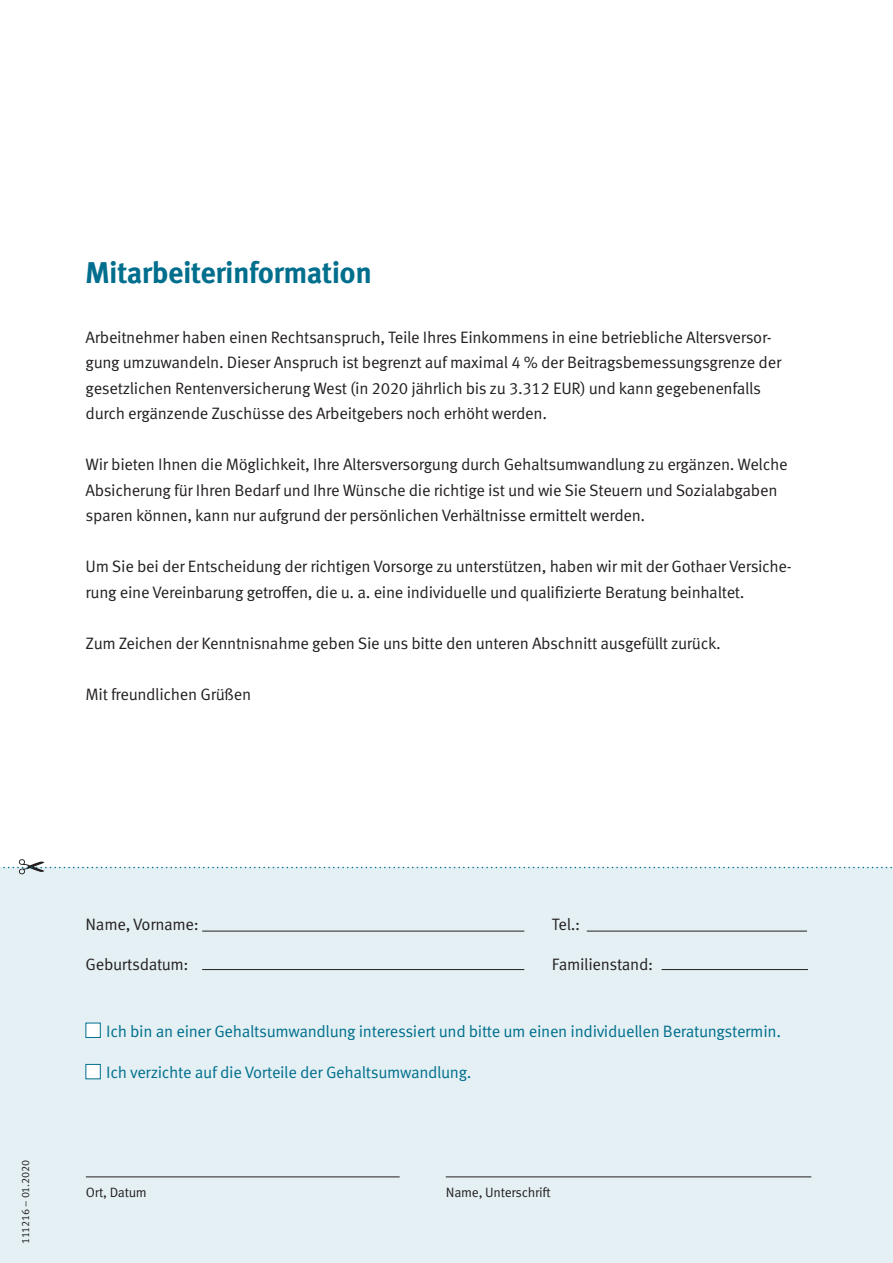
<style>
.page{position:relative;width:893px;height:1263px;background:#fff}
.page>*{position:absolute;margin:0;border:0;box-sizing:border-box;transform-origin:0 0}
.t1{font:700 30px "Meta OT";letter-spacing:-.02em;color:#006f8d}
.t2{font:16.5px/25.5px "Meta OT Norm";letter-spacing:-.02em;color:#231f20}
.t3{font:16.5px "Meta OT Norm";letter-spacing:-.02em;color:#006f8d}
.t4{font:13.5px "Meta OT Norm";letter-spacing:-.02em;color:#231f20}
.t5{font:10.65px "Meta OT Norm";letter-spacing:-.02em;color:#231f20}
</style>
<div class="page">
<div style="left:0;top:867px;width:893px;height:396px;background:#e4f0f4"></div>
<hr style="left:202px;top:931px;width:322px;height:1px;background:#231f20">
<hr style="left:202px;top:969px;width:322px;height:1px;background:#231f20">
<hr style="left:662px;top:969px;width:146px;height:1px;background:#231f20">
<hr style="left:587px;top:931px;width:220px;height:1px;background:#231f20">
<hr style="left:86px;top:1176px;width:314px;height:1px;background:#231f20">
<hr style="left:446px;top:1176px;width:365px;height:1px;background:#231f20">
<div style="left:86px;top:1023px;width:15px;height:15px;background:#fff;border:1px solid #006f8d"></div>
<div style="left:86px;top:1064px;width:15px;height:15px;background:#fff;border:1px solid #006f8d"></div>
<svg style="left:0;top:859px;width:892px;height:15px"></svg>
<h1 class="t1" style="left:85px;top:253px;width:288px">Mitarbeiterinformation</h1>
<p class="t2" style="left:86px;top:324px;width:697px">Arbeitnehmer haben einen Rechtsanspruch, Teile Ihres Einkommens in eine betriebliche Altersversor&shy;gung umzuwandeln. Dieser Anspruch ist begrenzt auf maximal 4 % der Beitragsbemessungsgrenze der gesetzlichen Rentenversicherung West (in 2020 jährlich bis zu 3.312 EUR) und kann gegebenenfalls durch ergänzende Zuschüsse des Arbeitgebers noch erhöht werden.</p>
<p class="t2" style="left:86px;top:452px;width:703px">Wir bieten Ihnen die Möglichkeit, Ihre Altersversorgung durch Gehaltsumwandlung zu ergänzen. Welche<br>Absicherung für Ihren Bedarf und Ihre Wünsche die richtige ist und wie Sie Steuern und Sozialabgaben sparen können, kann nur aufgrund der persönlichen Verhältnisse ermittelt werden.</p>
<p class="t2" style="left:86px;top:554px;width:708px">Um Sie bei der Entscheidung der richtigen Vorsorge zu unterstützen, haben wir mit der Gothaer Versiche&shy;rung eine Vereinbarung getroffen, die u. a. eine individuelle und qualifizierte Beratung beinhaltet.</p>
<p class="t2" style="left:86px;top:630px;width:637px">Zum Zeichen der Kenntnisnahme geben Sie uns bitte den unteren Abschnitt ausgefüllt zurück.</p>
<p class="t2" style="left:86px;top:681px;width:167px">Mit freundlichen Grüßen</p>
<p class="t5" style="left:19px;top:1244px;width:86px;rotate:-90deg">111216 – 01.2020</p>
<p class="t2" style="left:86px;top:912px;width:115px">Name, Vorname:</p>
<p class="t2" style="left:86px;top:952px;width:105px">Geburtsdatum:</p>
<p class="t2" style="left:552px;top:912px;width:30px">Tel.:</p>
<p class="t2" style="left:552px;top:952px;width:103px">Familienstand:</p>
<p class="t3" style="left:106px;top:1021px;width:676px">Ich bin an einer Gehaltsumwandlung interessiert und bitte um einen individuellen Beratungstermin.</p>
<p class="t3" style="left:106px;top:1062px;width:367px">Ich verzichte auf die Vorteile der Gehaltsumwandlung.</p>
<p class="t4" style="left:86px;top:1184px;width:62px">Ort, Datum</p>
<p class="t4" style="left:446px;top:1184px;width:106px">Name, Unterschrift</p>
</div>
